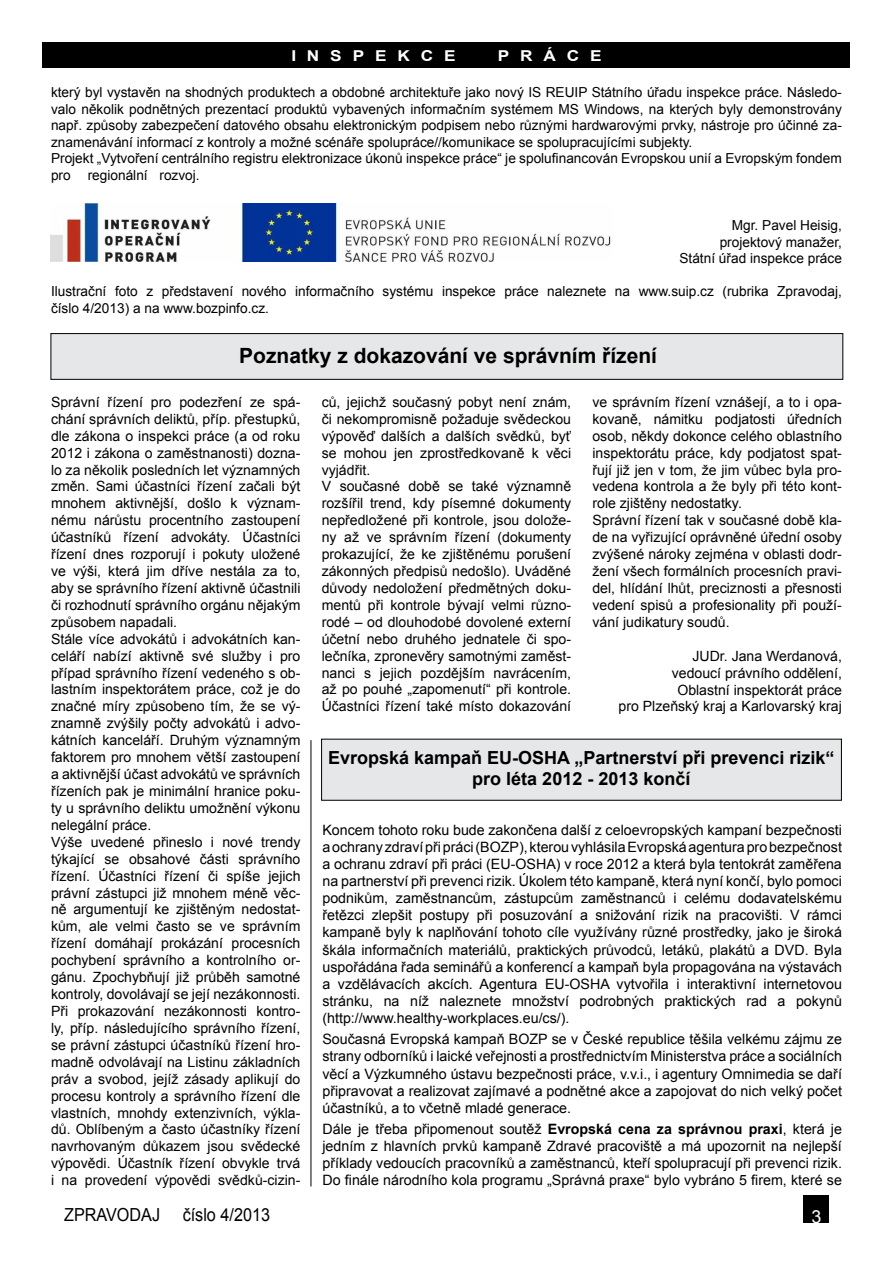
<style>
.page{position:relative;width:893px;height:1263px;background:#fff}
.page>*{position:absolute;margin:0;border:0;box-sizing:border-box;transform-origin:0 0}
.t1{font:700 21px "Arial";color:#000}
.t2{font:700 18px/21.6px "Arial";color:#000;text-align:center}
.t3{font:18px "Arial";color:#000;scale:.9 1}
.t4{font:18px "Arial";color:#fff}
.t5{font:700 15px "Arial";color:#fff;scale:1.15 1}
.t6{font:14.25px/17.1px "Arial";color:#000;text-align:justify}
.t7{font:14.1px/17px "Arial";color:#000}
.t8{font:13.8px/16.5px "Arial";color:#000}
.s1{font-weight:700}
</style>
<div class="page">
<div style="left:43px;top:43px;width:807px;height:25px;background:#000"></div>
<div style="left:804px;top:1195px;width:25px;height:27px;background:#000"></div>
<div style="left:51px;top:334px;width:792px;height:45px;background:#e6e7e8"></div>
<div style="left:51px;top:333px;width:792px;height:46px;border:1px solid #000"></div>
<img style="left:51px;top:203px;width:560px;height:59px">
<div style="left:322px;top:739px;width:519px;height:61px;background:#e6e7e8"></div>
<hr style="left:311px;top:740px;width:1px;height:446px;background:#000">
<p class="t5" style="left:291px;top:46px;width:13px">IN</p>
<p class="t5" style="left:330px;top:46px;width:39px">S PEKCEPRÁCE</p>
<p class="t8" style="left:51px;top:84px;width:792px">který byl vystavěn na shodných produktech a obdobné architektuře jako nový IS REUIP Státního úřadu inspekce práce. Následo&shy;valo několik podnětných prezentací produktů vybavených informačním systémem MS Windows, na kterých byly demonstrovány např. způsoby zabezpečení datového obsahu elektronickým podpisem nebo různými hardwarovými prvky, nástroje pro účinné za&shy;znamenávání informací z kontroly a možné scénáře spolupráce//komunikace se spolupracujícími subjekty.<br>Projekt „Vytvoření centrálního registru elektronizace úkonů inspekce práce“ je spolufinancován Evropskou unií a Evropským fondem pro regionální rozvoj.</p>
<p class="t8" style="left:679px;top:217px;width:164px;text-align:right">Mgr. Pavel Heisig, projektový manažer,<br>Státní úřad inspekce práce</p>
<p class="t8" style="left:51px;top:283px;width:792px">Ilustrační foto z představení nového informačního systému inspekce práce naleznete na www.suip.cz (rubrika Zpravodaj, číslo 4/2013) a na www.bozpinfo.cz.</p>
<h1 class="t1" style="left:239px;top:342px;width:419px">Poznatky z dokazování ve správním řízení</h1>
<p class="t7" style="left:51px;top:393px;width:251px">Správní řízení pro podezření ze spá&shy;chání správních deliktů, příp. přestupků, dle zákona o inspekci práce (a od roku 2012 i zákona o zaměstnanosti) dozna&shy;lo za několik posledních let významných změn. Sami účastníci řízení začali být mnohem aktivnější, došlo k význam&shy;nému nárůstu procentního zastoupení účastníků řízení advokáty. Účastníci řízení dnes rozporují i pokuty uložené ve výši, která jim dříve nestála za to, aby se správního řízení aktivně účastnili či rozhodnutí správního orgánu nějakým způsobem napadali.<br>Stále více advokátů i advokátních kan&shy;celáří nabízí aktivně své služby i pro případ správního řízení vedeného s ob&shy;lastním inspektorátem práce, což je do značné míry způsobeno tím, že se vý&shy;znamně zvýšily počty advokátů i advo&shy;kátních kanceláří. Druhým významným faktorem pro mnohem větší zastoupení a aktivnější účast advokátů ve správních řízeních pak je minimální hranice poku&shy;ty u správního deliktu umožnění výkonu nelegální práce.<br>Výše uvedené přineslo i nové trendy týkající se obsahové části správního řízení. Účastníci řízení či spíše jejich právní zástupci již mnohem méně věc&shy;ně argumentují ke zjištěným nedostat&shy;kům, ale velmi často se ve správním řízení domáhají prokázání procesních pochybení správního a kontrolního or&shy;gánu. Zpochybňují již průběh samotné kontroly, dovolávají se její nezákonnosti.<br>Při prokazování nezákonnosti kontro&shy;ly, příp. následujícího správního řízení, se právní zástupci účastníků řízení hro&shy;madně odvolávají na Listinu základních práv a svobod, jejíž zásady aplikují do procesu kontroly a správního řízení dle vlastních, mnohdy extenzivních, výkla&shy;dů. Oblíbeným a často účastníky řízení navrhovaným důkazem jsou svědecké výpovědi. Účastník řízení obvykle trvá i na provedení výpovědi svědků-cizin-</p>
<p class="t7" style="left:322px;top:393px;width:251px">ců, jejichž současný pobyt není znám, či nekompromisně požaduje svědeckou výpověď dalších a dalších svědků, byť se mohou jen zprostředkovaně k věci vyjádřit.<br>V současné době se také významně rozšířil trend, kdy písemné dokumenty nepředložené při kontrole, jsou dolože&shy;ny až ve správním řízení (dokumenty prokazující, že ke zjištěnému porušení zákonných předpisů nedošlo). Uváděné důvody nedoložení předmětných doku&shy;mentů při kontrole bývají velmi různo&shy;rodé – od dlouhodobé dovolené externí účetní nebo druhého jednatele či spo&shy;lečníka, zpronevěry samotnými zaměst&shy;nanci s jejich pozdějším navrácením, až po pouhé „zapomenutí“ při kontrole.<br>Účastníci řízení také místo dokazování</p>
<p class="t7" style="left:592px;top:393px;width:251px">ve správním řízení vznášejí, a to i opa&shy;kovaně, námitku podjatosti úředních osob, někdy dokonce celého oblastního inspektorátu práce, kdy podjatost spat&shy;řují již jen v tom, že jim vůbec byla pro&shy;vedena kontrola a že byly při této kont&shy;role zjištěny nedostatky.<br>Správní řízení tak v současné době kla&shy;de na vyřizující oprávněné úřední osoby zvýšené nároky zejména v oblasti dodr&shy;žení všech formálních procesních pravi&shy;del, hlídání lhůt, preciznosti a přesnosti vedení spisů a profesionality při použí&shy;vání judikatury soudů.</p>
<p class="t7" style="left:619px;top:647px;width:225px;text-align:right">JUDr. Jana Werdanová,<br>vedoucí právního oddělení,<br>Oblastní inspektorát práce<br>pro Plzeňský kraj a Karlovarský kraj</p>
<p class="t2" style="left:328px;top:747px;width:508px">Evropská kampaň E U-OSHA „Partnerství při prevenci rizik“ pro léta 2012 - 2013 končí</p>
<p class="t6" style="left:322px;top:821px;width:521px">Koncem tohoto roku bude zakončena další z celoevropských kampaní bezpečnosti a ochrany zdraví při práci (BOZP), kterou vyhlásila Evropská agentura pro bezpečnost a ochranu zdraví při práci (EU-OSHA) v roce 2012 a která byla tentokrát zaměřena na partnerství při prevenci rizik. Úkolem této kampaně, která nyní končí, bylo pomoci podnikům, zaměstnancům, zástupcům zaměstnanců i celému dodavatelskému řetězci zlepšit postupy při posuzování a snižování rizik na pracovišti. V rámci kampaně byly k naplňování tohoto cíle využívány různé prostředky, jako je široká škála informačních materiálů, praktických průvodců, letáků, plakátů a DVD. Byla uspořádána řada seminářů a konferencí a kampaň byla propagována na výstavách a vzdělávacích akcích. Agentura EU-OSHA vytvořila i interaktivní internetovou stránku, na níž naleznete množství podrobných praktických rad a pokynů (http://www.healthy-workplaces.eu/cs/).</p>
<p class="t6" style="left:322px;top:1031px;width:521px">Současná Evropská kampaň BOZP se v České republice těšila velkému zájmu ze strany odborníků i laické veřejnosti a prostřednictvím Ministerstva práce a sociálních věcí a Výzkumného ústavu bezpečnosti práce, v.v.i., i agentury Omnimedia se daří připravovat a realizovat zajímavé a podnětné akce a zapojovat do nich velký počet účastníků, a to včetně mladé generace.</p>
<p class="t6" style="left:322px;top:1121px;width:521px">Dále je třeba připomenout soutěž <span class="s1">Evropská cena za správnou praxi</span>, která je jedním z hlavních prvků kampaně Zdravé pracoviště a má upozornit na nejlepší příklady vedoucích pracovníků a zaměstnanců, kteří spolupracují při prevenci rizik.<br>Do finále národního kola programu „Správná praxe“ bylo vybráno 5 firem, které se</p>
<p class="t3" style="left:64px;top:1203px;width:108px">ZPRAVODAJ</p>
<p class="t3" style="left:183px;top:1203px;width:99px">číslo 4/2013</p>
<p class="t4" style="left:811px;top:1204px;width:12px">3</p>
</div>
